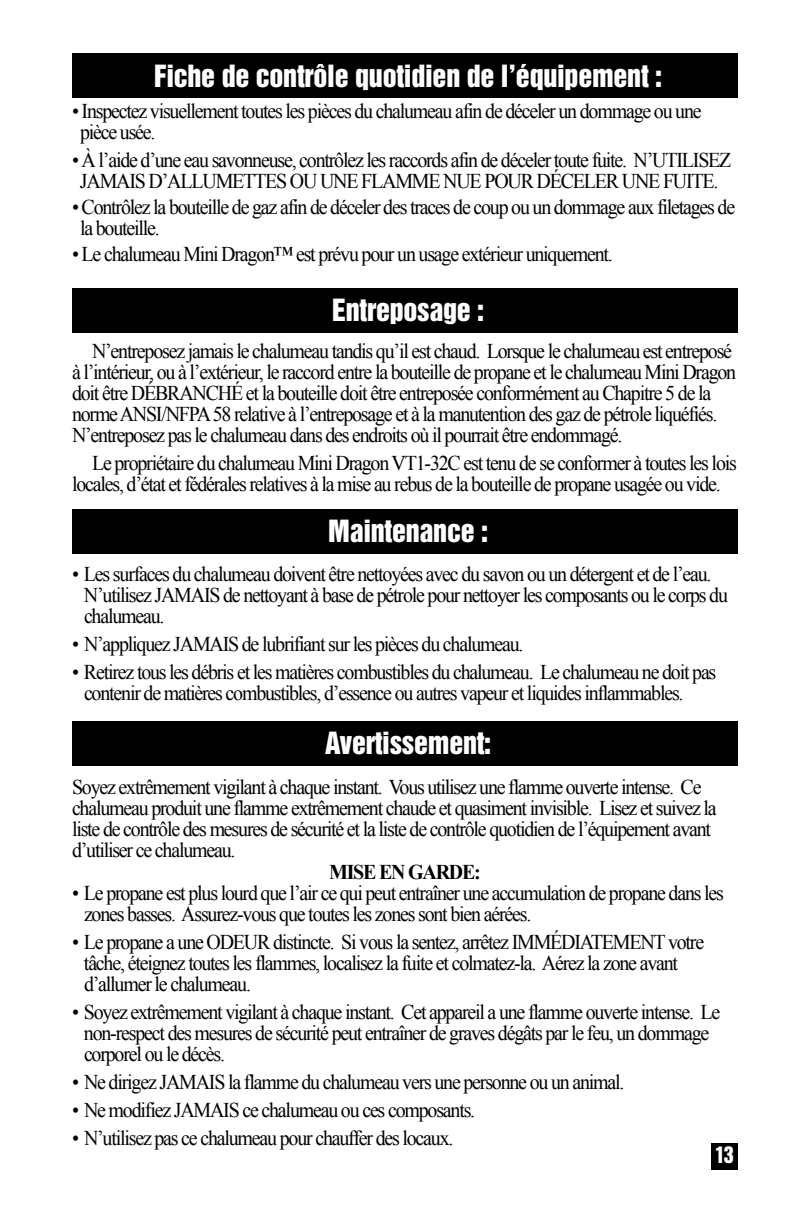
<style>
.page{position:relative;width:792px;height:1224px;background:#fff}
.page>*{position:absolute;margin:0;border:0;box-sizing:border-box;transform-origin:0 0}
.t1{font:28px "Helvetica Inserat";letter-spacing:-.01em;color:#fff}
.t2{font:21px/21px "Times New Roman";letter-spacing:-.06em;color:#000;scale:.95 1}
.t3{font:700 21px "Times New Roman";letter-spacing:-.06em;color:#000;scale:.95 1}
.t4{font:21px "Helvetica Inserat";color:#fff;scale:.95 1}
</style>
<div class="page">
<div style="left:711px;top:1143px;width:27px;height:27px;background:#000"></div>
<div style="left:72px;top:54px;width:666px;height:44px;background:#000"></div>
<div style="left:72px;top:721px;width:666px;height:45px;background:#000"></div>
<div style="left:72px;top:288px;width:666px;height:44px;background:#000"></div>
<div style="left:72px;top:509px;width:666px;height:45px;background:#000"></div>
<h1 class="t1" style="left:154px;top:59px;width:510px">Fiche de contrôle quotidien de l’équipement :</h1>
<p class="t2" style="left:80px;top:100px;width:656px;text-indent:-8px">• Inspectez visuellement toutes les pièces du chalumeau afin de déceler un dommage ou une pièce usée.</p>
<p class="t2" style="left:72px;top:149px;width:696px;text-align:center">• À l’aide d’une eau savonneuse, contrôlez les raccords afin de déceler toute fuite. N’UTILISEZ<br>JAMAIS D’ALLUMETTES OU UNE FLAMME NUE POUR DÉCELER UNE FUITE.</p>
<p class="t2" style="left:80px;top:196px;width:691px;text-indent:-8px">• Contrôlez la bouteille de gaz afin de déceler des traces de coup ou un dommage aux filetages de la bouteille.</p>
<p class="t2" style="left:72px;top:243px;width:571px">• Le chalumeau Mini Dragon™ est prévu pour un usage extérieur uniquement.</p>
<h1 class="t1" style="left:332px;top:293px;width:154px">Entreposage :</h1>
<p class="t2" style="left:72px;top:341px;width:701px;text-indent:20px">N’entreposez jamais le chalumeau tandis qu’il est chaud. Lorsque le chalumeau est entreposé à l’intérieur, ou à l’extérieur, le raccord entre la bouteille de propane et le chalumeau Mini Dragon doit être DÉBRANCHÉ et la bouteille doit être entreposée conformément au Chapitre 5 de la norme ANSI/NFPA 58 relative à l’entreposage et à la manutention des gaz de pétrole liquéfiés.<br>N’entreposez pas le chalumeau dans des endroits où il pourrait être endommagé.</p>
<p class="t2" style="left:72px;top:453px;width:701px;text-indent:20px">Le propriétaire du chalumeau Mini Dragon VT1-32C est tenu de se conformer à toutes les lois locales, d’état et fédérales relatives à la mise au rebus de la bouteille de propane usagée ou vide.</p>
<h1 class="t1" style="left:328px;top:515px;width:161px">Maintenance :</h1>
<p class="t2" style="left:84px;top:563px;width:679px;text-indent:-12px">• Les surfaces du chalumeau doivent être nettoyées avec du savon ou un détergent et de l’eau.<br>N’utilisez JAMAIS de nettoyant à base de pétrole pour nettoyer les composants ou le corps du chalumeau.</p>
<p class="t2" style="left:72px;top:633px;width:477px">• N’appliquez JAMAIS de lubrifiant sur les pièces du chalumeau.</p>
<p class="t2" style="left:84px;top:661px;width:667px;text-indent:-12px">• Retirez tous les débris et les matières combustibles du chalumeau. Le chalumeau ne doit pas contenir de matières combustibles, d’essence ou autres vapeur et liquides inflammables.</p>
<h1 class="t1" style="left:325px;top:727px;width:168px">Avertissement:</h1>
<p class="t2" style="left:72px;top:776px;width:680px">Soyez extrêmement vigilant à chaque instant. Vous utilisez une flamme ouverte intense. Ce chalumeau produit une flamme extrêmement chaude et quasiment invisible. Lisez et suivez la liste de contrôle des mesures de sécurité et la liste de contrôle quotidien de l’équipement avant d’utiliser ce chalumeau.</p>
<p class="t3" style="left:329px;top:857px;width:161px">MISE EN GARDE:</p>
<p class="t2" style="left:84px;top:882px;width:675px;text-indent:-12px">• Le propane est plus lourd que l’air ce qui peut entraîner une accumulation de propane dans les zones basses. Assurez-vous que toutes les zones sont bien aérées.</p>
<p class="t2" style="left:84px;top:931px;width:654px;text-indent:-12px">• Le propane a une ODEUR distincte. Si vous la sentez, arrêtez IMMÉDIATEMENT votre tâche, éteignez toutes les flammes, localisez la fuite et colmatez-la. Aérez la zone avant d’allumer le chalumeau.</p>
<p class="t2" style="left:84px;top:1001px;width:671px;text-indent:-12px">• Soyez extrêmement vigilant à chaque instant. Cet appareil a une flamme ouverte intense. Le non-respect des mesures de sécurité peut entraîner de graves dégâts par le feu, un dommage corporel ou le décès.</p>
<p class="t2" style="left:72px;top:1071px;width:583px">• Ne dirigez JAMAIS la flamme du chalumeau vers une personne ou un animal.</p>
<p class="t2" style="left:72px;top:1099px;width:426px">• Ne modifiez JAMAIS ce chalumeau ou ces composants.</p>
<p class="t2" style="left:72px;top:1127px;width:403px">• N’utilisez pas ce chalumeau pour chauffer des locaux.</p>
<p class="t4" style="left:715px;top:1143px;width:21px">13</p>
</div>
